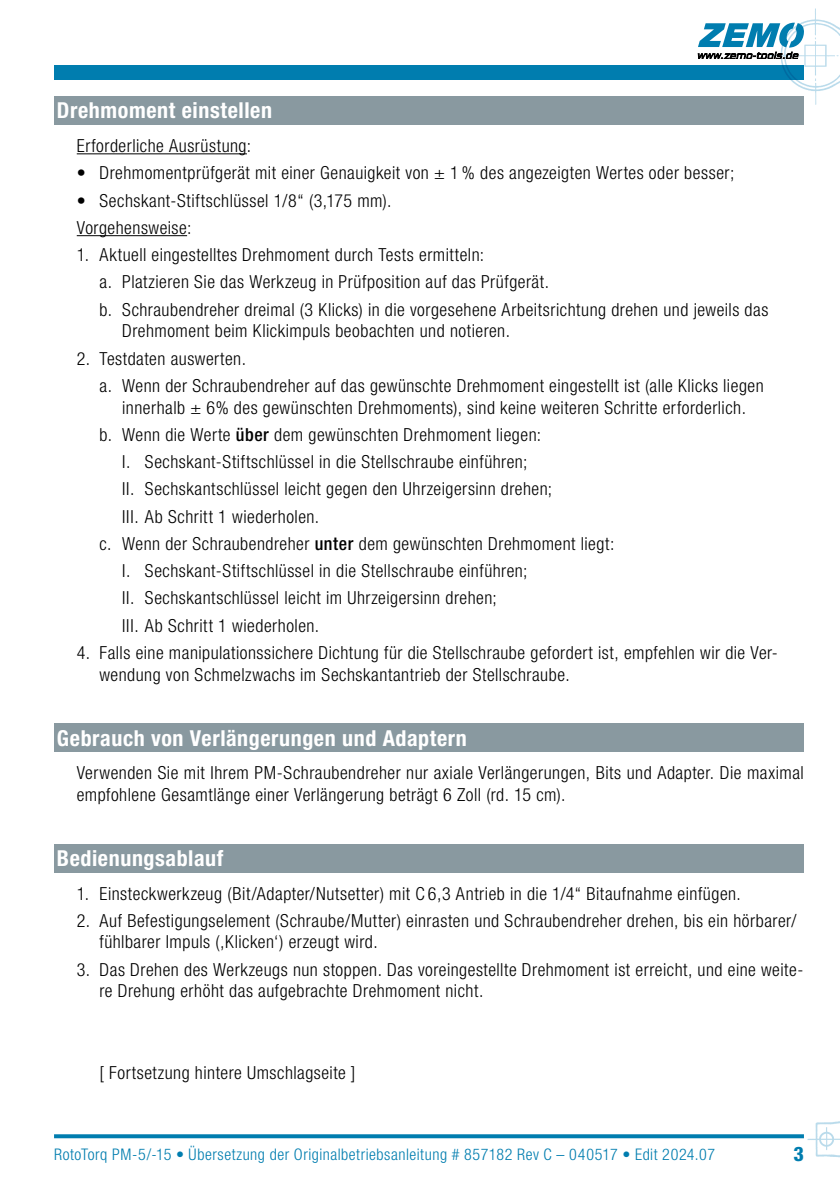
<style>
.page{position:relative;width:840px;height:1191px;background:#fff}
.page>*{position:absolute;margin:0;border:0;box-sizing:border-box;transform-origin:0 0}
.t1{font:700 condensed 22px "Helvetica Neue LT Pro";letter-spacing:.025em;color:#fff}
.t2{font:800 condensed 20px "Helvetica Neue LT Pro";color:#007daf}
.t3{font:300 condensed 18px/27.2px "Helvetica Neue LT Pro";letter-spacing:.03em;color:#000}
.t4{font:300 condensed 16px "Helvetica Neue LT Pro";letter-spacing:.035em;color:#007daf}
.s1{font-weight:500}
</style>
<div class="page">
<img style="left:807px;top:1121px;width:32px;height:37px">
<svg style="left:54px;top:1134px;width:749px;height:4px;background:#1186b4"></svg>
<div style="left:54px;top:65px;width:749px;height:14px;background:#007daf"></div>
<img style="left:760px;top:8px;width:79px;height:98px">
<svg style="left:697px;top:23px;width:106px;height:36px"></svg>
<hr style="left:77px;top:153px;width:170px;height:1px;background:#000">
<hr style="left:77px;top:235px;width:110px;height:1px;background:#000">
<div style="left:54px;top:96px;width:749px;height:29px;background:#8999a0"></div>
<div style="left:54px;top:723px;width:749px;height:29px;background:#8999a0"></div>
<div style="left:54px;top:844px;width:749px;height:28px;background:#8999a0"></div>
<p class="t1" style="left:57px;top:97px;width:216px">Drehmoment einstellen</p>
<p class="t3" style="left:77px;top:132px;width:176px">Erforderliche Ausrüstung:</p>
<p class="t3" style="left:77px;top:159px;width:658px">• Drehmomentprüfgerät mit einer Genauigkeit von ± 1 % des angezeigten Wertes oder besser;</p>
<p class="t3" style="left:77px;top:186px;width:316px">• Sechskant-Stiftschlüssel 1/8“ (3,175 mm).<br>Vorgehensweise:</p>
<p class="t3" style="left:99px;top:241px;width:670px;text-indent:-23px">1. Aktuell eingestelltes Drehmoment durch Tests ermitteln:<br>a. Platzieren Sie das Werkzeug in Prüfposition auf das Prüfgerät.<br>b. Schraubendreher dreimal (3 Klicks) in die vorgesehene Arbeitsrichtung drehen und jeweils das</p>
<p class="t3" style="left:122px;top:317px;width:389px">Drehmoment beim Klickimpuls beobachten und notieren.</p>
<p class="t3" style="left:99px;top:344px;width:665px;text-indent:-23px">2. Testdaten auswerten.<br>a. Wenn der Schraubendreher auf das gewünschte Drehmoment eingestellt ist (alle Klicks liegen</p>
<p class="t3" style="left:122px;top:393px;width:625px">innerhalb ± 6% des gewünschten Drehmoments), sind keine weiteren Schritte erforderlich.</p>
<p class="t3" style="left:99px;top:421px;width:443px">b. Wenn die Werte <span class="s1">über</span> dem gewünschten Drehmoment liegen:</p>
<p class="t3" style="left:122px;top:448px;width:406px">I. Sechskant-Stiftschlüssel in die Stellschraube einführen;</p>
<p class="t3" style="left:122px;top:475px;width:431px">II. Sechskantschlüssel leicht gegen den Uhrzeigersinn drehen;</p>
<p class="t3" style="left:122px;top:502px;width:198px">III. Ab Schritt 1 wiederholen.</p>
<p class="t3" style="left:99px;top:530px;width:516px">c. Wenn der Schraubendreher <span class="s1">unter</span> dem gewünschten Drehmoment liegt:</p>
<p class="t3" style="left:122px;top:557px;width:406px">I. Sechskant-Stiftschlüssel in die Stellschraube einführen;</p>
<p class="t3" style="left:122px;top:584px;width:376px">II. Sechskantschlüssel leicht im Uhrzeigersinn drehen;</p>
<p class="t3" style="left:122px;top:611px;width:198px">III. Ab Schritt 1 wiederholen.</p>
<p class="t3" style="left:99px;top:641px;width:679px;line-height:21.6px;text-indent:-23px">4. Falls eine manipulationssichere Dichtung für die Stellschraube gefordert ist, empfehlen wir die Ver&shy;wendung von Schmelzwachs im Sechskantantrieb der Stellschraube.</p>
<p class="t1" style="left:57px;top:724px;width:411px">Gebrauch von Verlängerungen und Adaptern</p>
<p class="t3" style="left:77px;top:762px;width:728px;line-height:21.6px">Verwenden Sie mit Ihrem PM-Schraubendreher nur axiale Verlängerungen, Bits und Adapter. Die maximal empfohlene Gesamtlänge einer Verlängerung beträgt 6 Zoll (rd. 15 cm).</p>
<p class="t1" style="left:57px;top:845px;width:168px">Bedienungsablauf</p>
<p class="t3" style="left:77px;top:879px;width:665px">1. Einsteckwerkzeug (Bit/Adapter/Nutsetter) mit C 6,3 Antrieb in die 1/4“ Bitaufnahme einfügen.</p>
<p class="t3" style="left:99px;top:909px;width:698px;line-height:21.6px;text-indent:-23px">2. Auf Befestigungselement (Schraube/Mutter) einrasten und Schraubendreher drehen, bis ein hörbarer/ fühlbarer Impuls (‚Klicken‘) erzeugt wird.</p>
<p class="t3" style="left:99px;top:958px;width:705px;line-height:21.6px;text-indent:-23px">3. Das Drehen des Werkzeugs nun stoppen. Das voreingestellte Drehmoment ist erreicht, und eine weite&shy;re Drehung erhöht das aufgebrachte Drehmoment nicht.</p>
<p class="t3" style="left:99px;top:1059px;width:257px">[ Fortsetzung hintere Umschlagseite ]</p>
<p class="t4" style="left:54px;top:1144px;width:662px">RotoTorq PM-5/-15 • Übersetzung der Originalbetriebsanleitung # 857182 Rev C – 040517 • Edit 2024.07</p>
<p class="t2" style="left:793px;top:1141px;width:12px">3</p>
</div>
